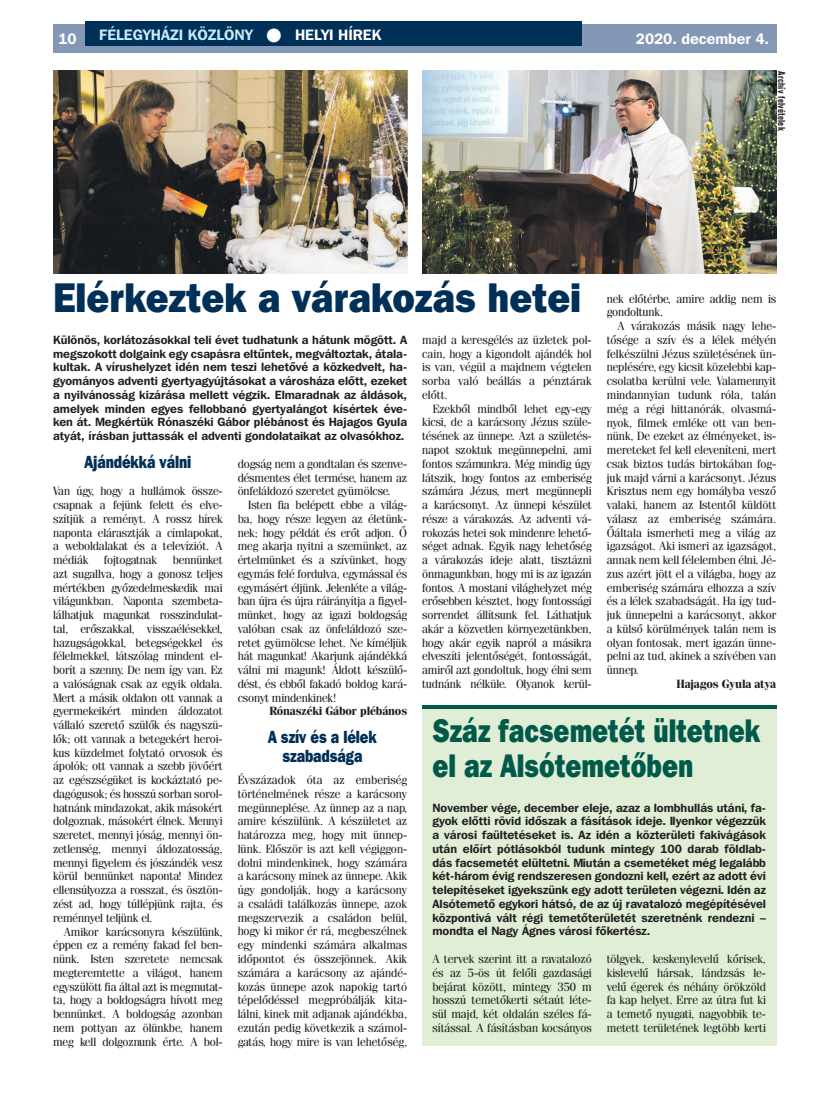
<style>
.page{position:relative;width:833px;height:1099px;background:#fff}
.page>*{position:absolute;margin:0;border:0;box-sizing:border-box;transform-origin:0 0}
.t1{font:41.25px "Franklin Gothic Hv PFL";color:#002f57;scale:.9 1}
.t2{font:32.5px/35px "Franklin Gothic Hv PFL";color:#005949;scale:.8 1}
.t3{font:17.5px/18.8px "Franklin Gothic Hv PFL";letter-spacing:-.01em;color:#002f57;text-align:center;scale:.8 1}
.t4{font:700 15px "Franklin Gothic PFL";color:#c6eafa}
.t5{font:700 15px "Franklin Gothic PFL";color:#fff}
.t6{font:11.88px/13.8px "Fenice PFL";letter-spacing:-.01em;color:#231f20;text-align:justify}
.t7{font:700 11.88px/13.8px "Franklin Gothic PFL";color:#231f20;text-align:justify}
.t8{font:700 11.88px "Fenice PFL";letter-spacing:-.01em;color:#231f20}
.t9{font:700 10px "Akzidenz Grotesk Cn PFL";color:#231f20}
.s1{color:#fff}
</style>
<div class="page">
<div style="left:53px;top:25px;width:723px;height:28px;background:#8498b6"></div>
<div style="left:85px;top:21px;width:496px;height:25px;background:#002f57"></div>
<img style="left:53px;top:71px;width:354px;height:202px">
<img style="left:422px;top:71px;width:354px;height:202px">
<div style="left:422px;top:709px;width:354px;height:336px;background:#dfeed4"></div>
<hr style="left:422px;top:705px;width:354px;height:4px;background:#005949">
<p class="t5" style="left:58px;top:29px;width:20px">10</p>
<p class="t4" style="left:99px;top:25px;width:283px">FÉLEGYHÁZI KÖZLÖNY <span class="s1">● HELYI HÍREK</span></p>
<p class="t5" style="left:636px;top:29px;width:135px">2020. december 4.</p>
<p class="t9" style="left:787px;top:71px;width:61px;rotate:90deg">Archív felvételek</p>
<h1 class="t1" style="left:53px;top:271px;width:588px">Elérkeztek a várakozás hetei</h1>
<p class="t7" style="left:53px;top:332px;width:355px">Különös, korlátozásokkal teli évet tudhatunk a hátunk mögött. A megszokott dolgaink egy csapásra eltűntek, megváltoztak, átala&shy;kultak. A vírushelyzet idén nem teszi lehetővé a közkedvelt, ha&shy;gyományos adventi gyertyagyújtásokat a városháza előtt, ezeket a nyilvánosság kizárása mellett végzik. Elmaradnak az áldások, amelyek minden egyes fellobbanó gyertyalángot kísértek éve&shy;ken át. Megkértük Rónaszéki Gábor plébánost és Hajagos Gyula atyát, írásban juttassák el adventi gondolataikat az olvasókhoz.</p>
<h3 class="t3" style="left:85px;top:452px;width:135px">Ajándékká válni</h3>
<p class="t6" style="left:53px;top:484px;width:171px">Van úgy, hogy a hullámok össze&shy;csapnak a fejünk felett és elve&shy;szítjük a reményt. A rossz hírek naponta elárasztják a címlapokat, a weboldalakat és a televíziót. A médiák</p>
<p class="t6" style="left:607px;top:291px;width:171px">nek előtérbe, amire addig nem is gondoltunk.</p>
<p class="t6" style="left:607px;top:319px;width:171px;text-indent:11px">A várakozás másik nagy lehe&shy;tősége a szív és a lélek mélyén felkészülni Jézus születésének ün&shy;neplésére, egy kicsit közelebbi kap&shy;csolatba kerülni vele. Valamennyit mindannyian tudunk róla, talán még a régi hittanórák, olvasmá&shy;nyok, filmek emléke ott van ben&shy;nünk, De ezeket az élményeket, is&shy;mereteket fel kell eleveníteni, mert csak biztos tudás birtokában fog&shy;juk majd várni a karácsonyt. Jézus Krisztus nem egy homályba vesző valaki, hanem az Istentől küldött válasz az emberiség számára.<br>Őáltala ismerheti meg a világ az igazságot. Aki ismeri az igazságot, annak nem kell félelemben élni. Jé&shy;zus azért jött el a világba, hogy az emberiség számára elhozza a szív és a lélek szabadságát. Ha így tud&shy;juk ünnepelni a karácsonyt, akkor a külső körülmények talán nem is olyan fontosak, mert igazán ünne&shy;pelni az tud, akinek a szívében van ünnep.</p>
<p class="t8" style="left:676px;top:676px;width:101px">Hajagos Gyula atya</p>
<h2 class="t2" style="left:432px;top:712px;width:411px">Száz facsemetét ültetnek el az Alsótemetőben</h2>
<p class="t7" style="left:432px;top:800px;width:335px">November vége, december eleje, azaz a lombhullás utáni, fa&shy;gyok előtti rövid időszak a fásítások ideje. Ilyenkor végezzük a városi faültetéseket is. Az idén a közterületi fakivágások után előírt pótlásokból tudunk mintegy 100 darab földlab&shy;dás facsemetét elültetni. Miután a csemetéket még legalább két-három évig rendszeresen gondozni kell, ezért az adott évi telepítéseket igyekszünk egy adott területen végezni. Idén az Alsótemető egykori hátsó, de az új ravatalozó megépítésével központivá vált régi temetőterületét szeretnénk rendezni – mondta el Nagy Ágnes városi főkertész.</p>
<p class="t6" style="left:432px;top:951px;width:161px">A tervek szerint itt a ravatalozó és az 5-ös út felőli gazdasági bejárat között, mintegy 350 m hosszú temetőkerti sétaút léte&shy;sül majd, két oldalán széles fá&shy;sítással. A fásításban kocsányos</p>
<p class="t6" style="left:607px;top:951px;width:161px">tölgyek, keskenylevelű kőrisek, kislevelű hársak, lándzsás le&shy;velű égerek és néhány örökzöld fa kap helyet. Erre az útra fut ki a temető nyugati, nagyobbik te&shy;metett területének legtöbb kerti</p>
<p class="t6" style="left:422px;top:333px;width:171px">majd a keresgélés az üzletek pol&shy;cain, hogy a kigondolt ajándék hol is van, végül a majdnem végtelen sorba való beállás a pénztárak előtt.</p>
<p class="t6" style="left:422px;top:401px;width:171px;text-indent:11px">Ezekből mindből lehet egy-egy kicsi, de a karácsony Jézus szüle&shy;tésének az ünnepe. Azt a születés&shy;napot szoktuk megünnepelni, ami fontos számunkra. Még mindig úgy látszik, hogy fontos az emberiség számára Jézus, mert megünnepli a karácsonyt. Az ünnepi készület része a várakozás. Az adventi vá&shy;rokozás hetei sok mindenre lehető&shy;séget adnak. Egyik nagy lehetőség a várakozás ideje alatt, tisztázni önmagunkban, hogy mi is az igazán fontos. A mostani világhelyzet még erősebben késztet, hogy fontossági sorrendet állítsunk fel. Láthatjuk akár a közvetlen környezetünkben, hogy akár egyik napról a másikra elveszíti jelentőségét, fontosságát, amiről azt gondoltuk, hogy élni sem tudnánk nélküle. Olyanok kerül-</p>
<p class="t6" style="left:238px;top:456px;width:171px">dogság nem a gondtalan és szenve&shy;désmentes élet termése, hanem az önfeláldozó szeretet gyümölcse.</p>
<p class="t6" style="left:238px;top:498px;width:171px;text-indent:11px">Isten fia belépett ebbe a világ&shy;ba, hogy része legyen az életünk&shy;nek; hogy példát és erőt adjon. Ő meg akarja nyitni a szemünket, az értelmünket és a szívünket, hogy egymás felé fordulva, egymással és egymásért éljünk. Jelenléte a világ&shy;ban újra és újra ráirányítja a figyel&shy;münket, hogy az igazi boldogság valóban csak az önfeláldozó sze&shy;retet gyümölcse lehet. Ne kíméljük hát magunkat! Akarjunk ajándékká válni mi magunk! Áldott készülő&shy;dést, és ebből fakadó boldog kará&shy;csonyt mindenkinek!</p>
<p class="t8" style="left:269px;top:704px;width:139px">Rónaszéki Gábor plébános</p>
<h3 class="t3" style="left:268px;top:727px;width:137px">A szív és a lélek szabadsága</h3>
<p class="t6" style="left:238px;top:773px;width:171px">Évszázadok óta az emberiség történelmének része a karácsony megünneplése. Az ünnep az a nap, amire készülünk. A készületet az határozza meg, hogy mit ünnep&shy;lünk. Először is azt kell végiggon&shy;dolni mindenkinek, hogy számára a karácsony minek az ünnepe. Akik úgy gondolják, hogy a karácsony a családi találkozás ünnepe, azok megszervezik a családon belül, hogy ki mikor ér rá, megbeszélnek egy mindenki számára alkalmas időpontot és összejönnek. Akik számára a karácsony az ajándé&shy;kozás ünnepe azok napokig tartó tépelődéssel megpróbálják kita&shy;lálni, kinek mit adjanak ajándékba, ezután pedig következik a számol&shy;gatás, hogy mire is van lehetőség,</p>
<p class="t6" style="left:104px;top:553px;width:55px">fojtogatnak</p>
<p class="t6" style="left:53px;top:553px;width:171px;text-indent:120px">bennünket azt sugallva, hogy a gonosz teljes mértékben győzedelmeskedik mai világunkban. Naponta szembeta&shy;lálhatjuk magunkat rosszindulat&shy;tal, erőszakkal, visszaélésekkel, hazugságokkal, betegségekkel és félelmekkel, látszólag mindent el&shy;borít a szenny. De nem így van. Ez a valóságnak csak az egyik oldala.<br>Mert a másik oldalon ott vannak a gyermekeikért minden áldozatot vállaló szerető szülők és nagyszü&shy;lők; ott vannak a betegekért heroi&shy;kus küzdelmet folytató orvosok és ápolók; ott vannak a szebb jövőért az egészségüket is kockáztató pe&shy;dagógusok; és hosszú sorban sorol&shy;hatnánk mindazokat, akik másokért dolgoznak, másokért élnek. Mennyi szeretet, mennyi jóság, mennyi ön&shy;zetlenség, mennyi áldozatosság, mennyi figyelem és jószándék vesz körül bennünket naponta! Mindez ellensúlyozza a rosszat, és ösztön&shy;zést ad, hogy túllépjünk rajta, és reménnyel teljünk el.</p>
<p class="t6" style="left:53px;top:924px;width:171px;text-indent:11px">Amikor karácsonyra készülünk, éppen ez a remény fakad fel ben&shy;nünk. Isten szeretete nemcsak megteremtette a világot, hanem egyszülött fia által azt is megmutat&shy;ta, hogy a boldogságra hívott meg bennünket. A boldogság azonban nem pottyan az ölünkbe, hanem meg kell dolgoznunk érte. A bol-</p>
</div>
